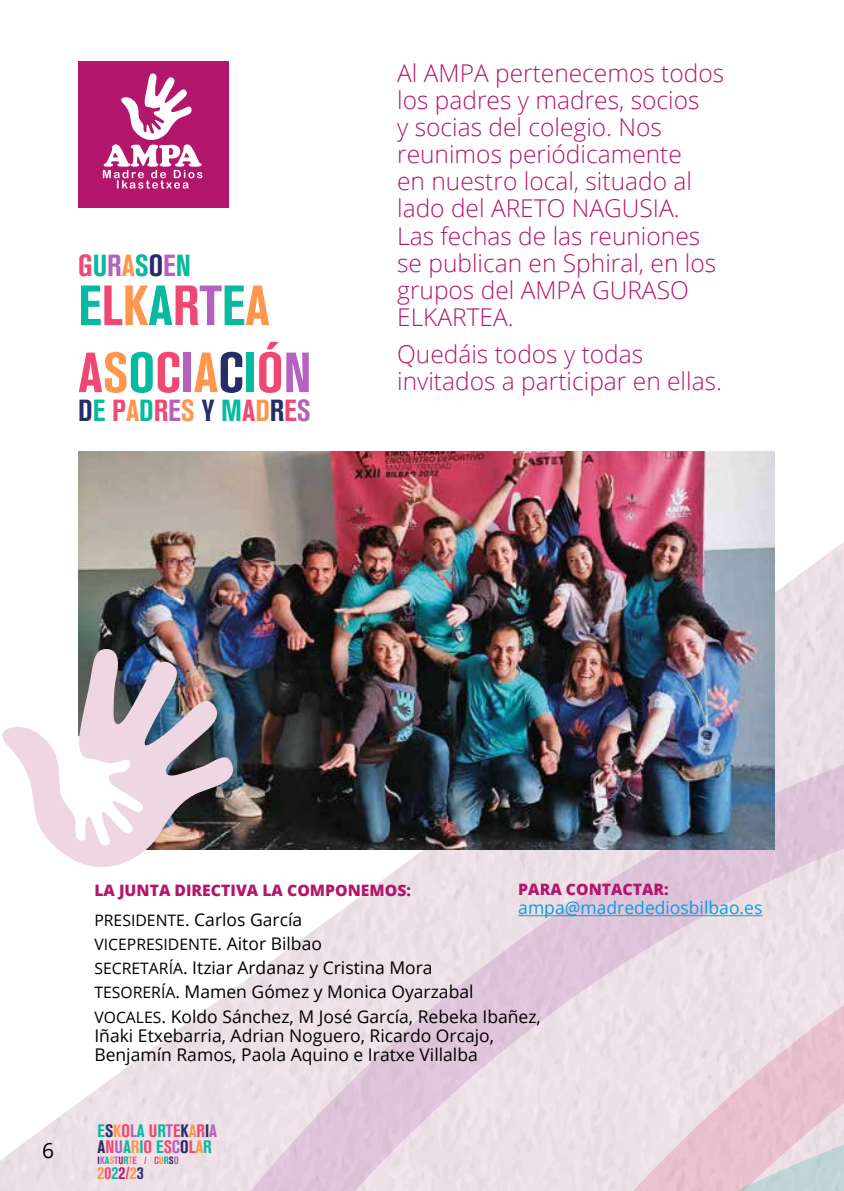
<style>
.page{position:relative;width:844px;height:1191px;background:#fff}
.page>*{position:absolute;margin:0;border:0;box-sizing:border-box;transform-origin:0 0}
.t1{font:56px/67px "Akzidenz Grotesk BQ Bd Cnd Alt";color:#ef4873}
.t2{font:30.28px "Akzidenz Grotesk BQ Bd Cnd Alt";color:#ef4873}
.t3{font:30.28px "Akzidenz Grotesk BQ Bd Cnd Alt";color:#07b99f}
.t4{font:300 24.5px/27.1px "Open Sans";color:#b3176c}
.t5{font:21px "Open Sans";color:#000}
.t6{font:17.85px "Akzidenz Grotesk BQ Bd Cnd Alt";color:#ef4873}
.t7{font:17.5px/24.2px "Open Sans";color:#000}
.t8{font:17.5px "Open Sans";color:#009fe3}
.t9{font:17.5px "Akzidenz Grotesk BQ Bd Cnd Alt";color:#fe964d}
.t10{font:800 15.75px "Open Sans";color:#b3176c}
.t11{font:15.75px "Open Sans";color:#000}
.t12{font:10.5px "Akzidenz Grotesk BQ Bd Cnd Alt";color:#b661be}
.s1{color:#ef4873}
.s2{color:#b661be}
.s3{color:#fe964d}
.s4{color:#282d68}
.s5{color:#08bb9e}
.s6{color:#07b99f}
.s7{font-size:15.75px}
.s8{font-size:17.5px}
.s9{color:#b3176c}
</style>
<div class="page">
<img style="left:773px;top:542px;width:70px;height:124px">
<svg style="left:0;top:666px;width:843px;height:525px"></svg>
<svg style="left:263px;top:729px;width:580px;height:462px;background:#e8d8e1"></svg>
<svg style="left:590px;top:1173px;width:253px;height:18px;background:#dbced5"></svg>
<img style="left:78px;top:451px;width:695px;height:399px">
<hr style="left:518px;top:915px;width:244px;height:1px;background:#009fe3">
<div style="left:78px;top:61px;width:150px;height:147px;background:#b3176c"></div>
<svg style="left:103px;top:73px;width:99px;height:116px"></svg>
<img style="left:0;top:648px;width:237px;height:236px">
<p class="t3" style="left:78px;top:248px;width:114px"><span class="s1">G</span>U<span class="s2">R</span><span class="s3">A</span>S<span class="s4">O</span><span class="s2">E</span><span class="s5">N</span></p>
<h1 class="t1" style="left:78px;top:272px;width:235px"><span class="s6">E</span>L<span class="s3">K</span><span class="s6">A</span>R<span class="s2">T</span><span class="s5">E</span><span class="s3">A<br></span>A<span class="s3">S</span><span class="s6">O</span>C<span class="s2">I</span><span class="s3">A</span><span class="s4">C</span><span class="s5">I</span>Ó<span class="s2">N</span></h1>
<p class="t2" style="left:78px;top:393px;width:234px"><span class="s4">D</span><span class="s6">E</span> P<span class="s3">A</span><span class="s6">D</span>R<span class="s2">E</span><span class="s3">S</span> <span class="s4">Y</span> <span class="s5">M</span>A<span class="s3">D</span><span class="s4">R</span>E<span class="s2">S</span></p>
<p class="t4" style="left:397px;top:59px;width:328px">Al AMPA pertenecemos todos los padres y madres, socios<br>y socias del colegio. Nos reunimos periódicamente<br>en nuestro local, situado al lado del ARETO NAGUSIA.<br>Las fechas de las reuniones se publican en Sphiral, en los grupos del AMPA GURASO<br>ELKARTEA.</p>
<p class="t4" style="left:397px;top:340px;width:326px">Quedáis todos y todas invitados a participar en ellas.</p>
<p class="t5" style="left:42px;top:1135px;width:14px">6</p>
<p class="t10" style="left:518px;top:877px;width:152px">PARA CONTACTAR:</p>
<p class="t8" style="left:518px;top:896px;width:245px">ampa@madredediosbilbao.es</p>
<p class="t10" style="left:94px;top:878px;width:318px">LA JUNTA DIRECTIVA LA COMPONEMOS:</p>
<p class="t7" style="left:94px;top:906px;width:209px"><span class="s7">PRESIDENTE</span>. Carlos García</p>
<p class="t11" style="left:94px;top:933px;width:229px">VICEPRESIDENTE<span class="s8">. Aitor Bilbao</span></p>
<p class="t7" style="left:94px;top:955px;width:448px"><span class="s7">SECRETARÍA</span>. Itziar Ardanaz y Cristina Mora<br><span class="s7">TESORERÍA</span>. Mamen Gómez y Monica Oyarzabal<br><span class="s7">VOCALES</span>. Koldo Sánchez, M José García, Rebeka Ibañez,</p>
<p class="t7" style="left:94px;top:1025px;width:401px;line-height:19.2px">Iñaki Etxebarria, Adrian Noguero, Ricardo Orcajo,<br>Benjamín Ramos, Paola Aquino e Iratxe Villalba</p>
<p class="t6" style="left:98px;top:1121px;width:121px"><span class="s6">E</span><span class="s4">S</span><span class="s3">K</span>O<span class="s2">L</span><span class="s6">A</span> U<span class="s6">R</span><span class="s2">T</span>E<span class="s4">K</span><span class="s3">A</span>R<span class="s4">I</span><span class="s2">A</span></p>
<p class="t6" style="left:98px;top:1136px;width:116px"><span class="s4">A</span>N<span class="s2">U</span><span class="s6">A</span><span class="s3">R</span><span class="s6">I</span>O <span class="s6">E</span>S<span class="s2">C</span><span class="s4">O</span>L<span class="s3">A</span><span class="s6">R</span></p>
<p class="t12" style="left:98px;top:1154px;width:83px"><span class="s4">I</span>K<span class="s5">A</span><span class="s3">S</span>T<span class="s9">U</span><span class="s6">R</span><span class="s3">T</span><span class="s1">E / C</span><span class="s3">U</span><span class="s6">R</span><span class="s4">S</span>O</p>
<p class="t9" style="left:98px;top:1163px;width:47px">2<span class="s1">0</span><span class="s5">2</span><span class="s9">2</span><span class="s1">/</span>2<span class="s4">3</span></p>
</div>
